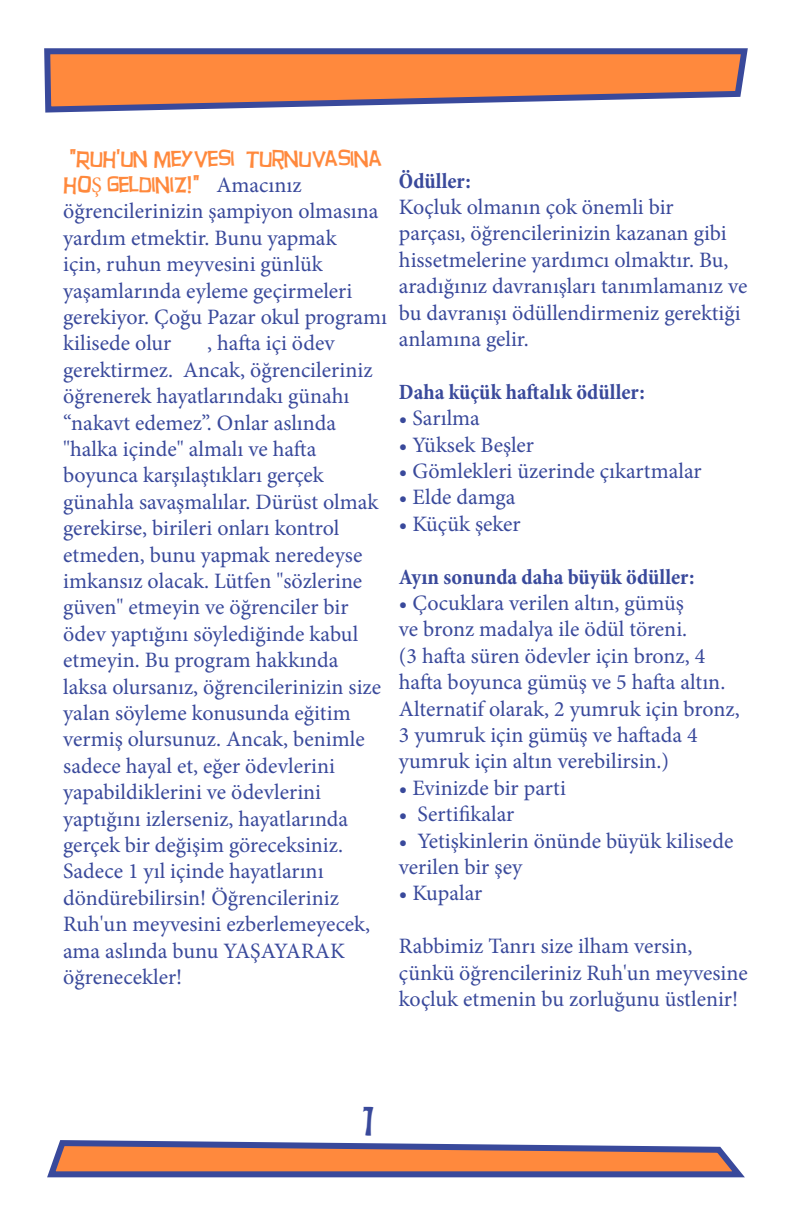
<style>
.page{position:relative;width:792px;height:1224px;background:#fff}
.page>*{position:absolute;margin:0;border:0;box-sizing:border-box;transform-origin:0 0}
.t1{font:40px "Hurry Up";color:#39499b}
.t2{font:22px/26.4px "Minion Pro";color:#39499b}
.t3{font:700 condensed 22px "Minion Pro";color:#39499b}
.t4{font:22px/26.4px "Hurry Up";color:#ff893d}
.s1{font-family:"Minion Pro"}
.s2{font-family:"Minion Pro";color:#39499b}
</style>
<div class="page">
<svg style="left:44px;top:48px;width:704px;height:65px"></svg>
<svg style="left:47px;top:1140px;width:698px;height:38px"></svg>
<p class="t4" style="left:63px;top:145px;width:320px">"Ruh'un meyvesi turnuvasına ho<span class="s1">Ş</span> geldiniz!" <span class="s2">Amacınız</span></p>
<p class="t2" style="left:63px;top:198px;width:325px">öğrencilerinizin şampiyon olmasına yardım etmektir. Bunu yapmak<br>için, ruhun meyvesini günlük yaşamlarında eyleme geçirmeleri gerekiyor. Çoğu Pazar okul programı kilisede olur</p>
<p class="t2" style="left:63px;top:330px;width:319px;text-indent:144px">, hafta içi ödev gerektirmez. Ancak, öğrencileriniz öğrenerek hayatlarındakı günahı “nakavt edemez”. Onlar aslında "halka içinde" almalı ve hafta boyunca karşılaştıkları gerçek günahla savaşmalılar. Dürüst olmak gerekirse, birileri onları kontrol etmeden, bunu yapmak neredeyse imkansız olacak. Lütfen "sözlerine güven" etmeyin ve öğrenciler bir ödev yaptığını söylediğinde kabul etmeyin. Bu program hakkında laksa olursanız, öğrencilerinizin size yalan söyleme konusunda eğitim vermiş olursunuz. Ancak, benimle sadece hayal et, eğer ödevlerini yapabildiklerini ve ödevlerini yaptığını izlerseniz, hayatlarında gerçek bir değişim göreceksiniz.<br>Sadece 1 yıl içinde hayatlarını döndürebilirsin! Öğrencileriniz<br>Ruh'un meyvesini ezberlemeyecek, ama aslında bunu YAŞAYARAK öğrenecekler!</p>
<p class="t3" style="left:399px;top:166px;width:74px">Ödüller:</p>
<p class="t2" style="left:399px;top:194px;width:350px">Koçluk olmanın çok önemli bir<br>parçası, öğrencilerinizin kazanan gibi hissetmelerine yardımcı olmaktır. Bu, aradığınız davranışları tanımlamanız ve bu davranışı ödüllendirmeniz gerektiği anlamına gelir.</p>
<p class="t3" style="left:399px;top:377px;width:248px">Daha küçük haftalık ödüller:</p>
<p class="t2" style="left:399px;top:405px;width:82px">• Sarılma</p>
<p class="t2" style="left:399px;top:432px;width:137px">• Yüksek Beşler</p>
<p class="t2" style="left:399px;top:458px;width:304px">• Gömlekleri üzerinde çıkartmalar</p>
<p class="t2" style="left:399px;top:484px;width:118px">• Elde damga</p>
<p class="t2" style="left:399px;top:511px;width:123px">• Küçük şeker</p>
<p class="t3" style="left:399px;top:562px;width:297px">Ayın sonunda daha büyük ödüller:</p>
<p class="t2" style="left:399px;top:590px;width:342px">• Çocuklara verilen altın, gümüş<br>ve bronz madalya ile ödül töreni.<br>(3 hafta süren ödevler için bronz, 4 hafta boyunca gümüş ve 5 hafta altın.<br>Alternatif olarak, 2 yumruk için bronz, 3 yumruk için gümüş ve haftada 4 yumruk için altın verebilirsin.)</p>
<p class="t2" style="left:399px;top:775px;width:169px">• Evinizde bir parti</p>
<p class="t2" style="left:399px;top:801px;width:117px">• Sertifikalar</p>
<p class="t2" style="left:399px;top:828px;width:336px">• Yetişkinlerin önünde büyük kilisede verilen bir şey</p>
<p class="t2" style="left:399px;top:880px;width:85px">• Kupalar</p>
<p class="t2" style="left:399px;top:933px;width:350px">Rabbimiz Tanrı size ilham versin, çünkü öğrencileriniz Ruh'un meyvesine koçluk etmenin bu zorluğunu üstlenir!</p>
<h1 class="t1" style="left:364px;top:1098px;width:11px">1</h1>
</div>
